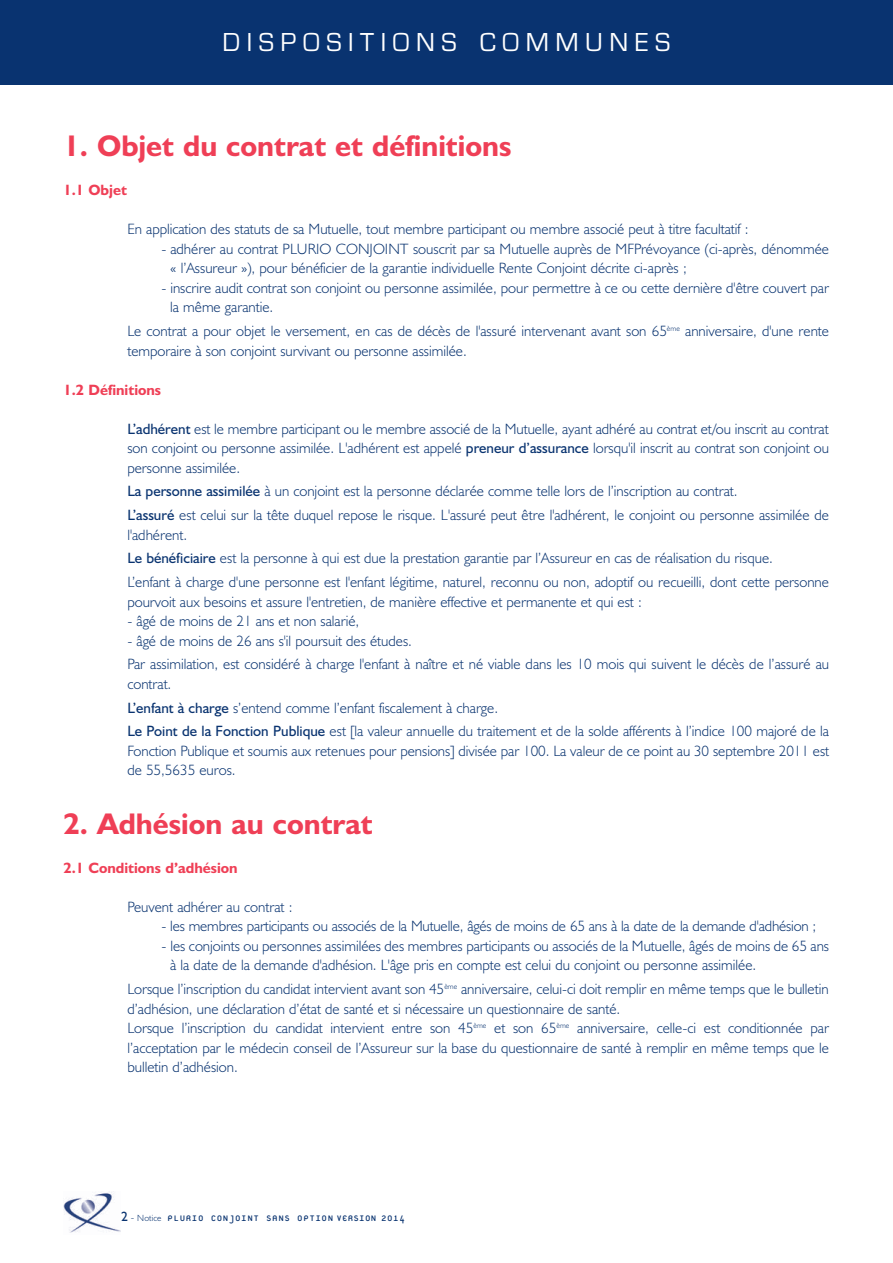
<style>
.page{position:relative;width:893px;height:1263px;background:#fff}
.page>*{position:absolute;margin:0;border:0;box-sizing:border-box;transform-origin:0 0}
.t1{font:700 30px "Humanist 521 BT";color:#ef3f56}
.t2{font:27px "Eurostile";letter-spacing:.245em;color:#fff}
.t3{font:300 15px/19.5px "Humanist 521 BT";color:#093370}
.t4{font:700 15px "Humanist 521 BT";color:#ef3f56}
.t5{font:12px "Platelet";letter-spacing:.045em;color:#093370}
.s1{font-weight:400}
.s2{font-family:"Humanist 521 BT";font-size:13.5px}
.s3{font-family:"Humanist 521 BT";font-weight:300;font-size:10.5px}
.s4{font-family:"Humanist 521 BT";font-weight:300;font-size:9px}
</style>
<div class="page">
<div style="left:0;top:0;width:892px;height:85px;background:#093370"></div>
<img style="left:63px;top:1192px;width:57px;height:41px">
<h2 class="t2" style="left:222px;top:26px;width:449px">DISPOSITIONS COMMUNES</h2>
<h1 class="t1" style="left:64px;top:136px;width:449px">1. Objet du contrat et définitions</h1>
<p class="t4" style="left:64px;top:185px;width:65px">1.1 Objet</p>
<p class="t3" style="left:127px;top:221px;width:623px">En application des statuts de sa Mutuelle, tout membre participant ou membre associé peut à titre facultatif :</p>
<p class="t3" style="left:170px;top:241px;width:660px;text-indent:-9px">- adhérer au contrat PLURIO CONJOINT souscrit par sa Mutuelle auprès de MFPrévoyance (ci-après, dénommée « l’Assureur »), pour bénéficier de la garantie individuelle Rente Conjoint décrite ci-après ;</p>
<p class="t3" style="left:170px;top:280px;width:660px;text-indent:-9px">- inscrire audit contrat son conjoint ou personne assimilée, pour permettre à ce ou cette dernière d'être couvert par la même garantie.</p>
<p class="t3" style="left:127px;top:323px;width:703px">Le contrat a pour objet le versement, en cas de décès de l'assuré intervenant avant son 65<sup>ème</sup> anniversaire, d'une rente temporaire à son conjoint survivant ou personne assimilée.</p>
<p class="t4" style="left:64px;top:384px;width:99px">1.2 Définitions</p>
<p class="t3" style="left:127px;top:421px;width:703px;text-align:justify"><span class="s1">L’adhérent</span> est le membre participant ou le membre associé de la Mutuelle, ayant adhéré au contrat et/ou inscrit au contrat son conjoint ou personne assimilée. L'adhérent est appelé <span class="s1">preneur d’assurance</span> lorsqu'il inscrit au contrat son conjoint ou personne assimilée.</p>
<p class="t3" style="left:127px;top:481px;width:703px;line-height:23.7px"><span class="s1">La personne assimilée</span> à un conjoint est la personne déclarée comme telle lors de l’inscription au contrat.<br><span class="s1">L’assuré</span> est celui sur la tête duquel repose le risque. L'assuré peut être l'adhérent, le conjoint ou personne assimilée de</p>
<p class="t3" style="left:127px;top:524px;width:703px;line-height:23.7px">l'adhérent.<br><span class="s1">Le bénéficiaire</span> est la personne à qui est due la prestation garantie par l’Assureur en cas de réalisation du risque.<br>L’enfant à charge d'une personne est l'enfant légitime, naturel, reconnu ou non, adoptif ou recueilli, dont cette personne</p>
<p class="t3" style="left:127px;top:594px;width:516px">pourvoit aux besoins et assure l'entretien, de manière effective et permanente et qui est :</p>
<p class="t3" style="left:127px;top:613px;width:233px">- âgé de moins de 21 ans et non salarié,</p>
<p class="t3" style="left:127px;top:630px;width:703px;line-height:23.7px">- âgé de moins de 26 ans s'il poursuit des études.<br>Par assimilation, est considéré à charge l'enfant à naître et né viable dans les 10 mois qui suivent le décès de l’assuré au</p>
<p class="t3" style="left:127px;top:674px;width:703px;line-height:23.7px">contrat.<br><span class="s1">L’enfant à charge</span> s’entend comme l’enfant fiscalement à charge.<br><span class="s1">Le Point de la Fonction Publique</span> est [la valeur annuelle du traitement et de la solde afférents à l’indice 100 majoré de la</p>
<p class="t3" style="left:127px;top:743px;width:703px">Fonction Publique et soumis aux retenues pour pensions] divisée par 100. La valeur de ce point au 30 septembre 2011 est de 55,5635 euros.</p>
<h1 class="t1" style="left:64px;top:813px;width:311px">2. Adhésion au contrat</h1>
<p class="t4" style="left:64px;top:863px;width:176px">2.1 Conditions d’adhésion</p>
<p class="t3" style="left:127px;top:899px;width:167px">Peuvent adhérer au contrat :</p>
<p class="t3" style="left:161px;top:918px;width:656px">- les membres participants ou associés de la Mutuelle, âgés de moins de 65 ans à la date de la demande d'adhésion ;</p>
<p class="t3" style="left:170px;top:938px;width:660px;text-indent:-9px">- les conjoints ou personnes assimilées des membres participants ou associés de la Mutuelle, âgés de moins de 65 ans à la date de la demande d'adhésion. L'âge pris en compte est celui du conjoint ou personne assimilée.</p>
<p class="t3" style="left:127px;top:981px;width:703px">Lorsque l’inscription du candidat intervient avant son 45<sup>ème</sup> anniversaire, celui-ci doit remplir en même temps que le bulletin d’adhésion, une déclaration d’état de santé et si nécessaire un questionnaire de santé.<br>Lorsque l’inscription du candidat intervient entre son 45<sup>ème</sup> et son 65<sup>ème</sup> anniversaire, celle-ci est conditionnée par l’acceptation par le médecin conseil de l’Assureur sur la base du questionnaire de santé à remplir en même temps que le bulletin d’adhésion.</p>
<p class="t5" style="left:121px;top:1212px;width:285px"><span class="s2">2</span> <span class="s3">-</span> <span class="s4">Notice</span> PLURIO CONJOINT SANS OPTION VERSION 2014</p>
</div>
